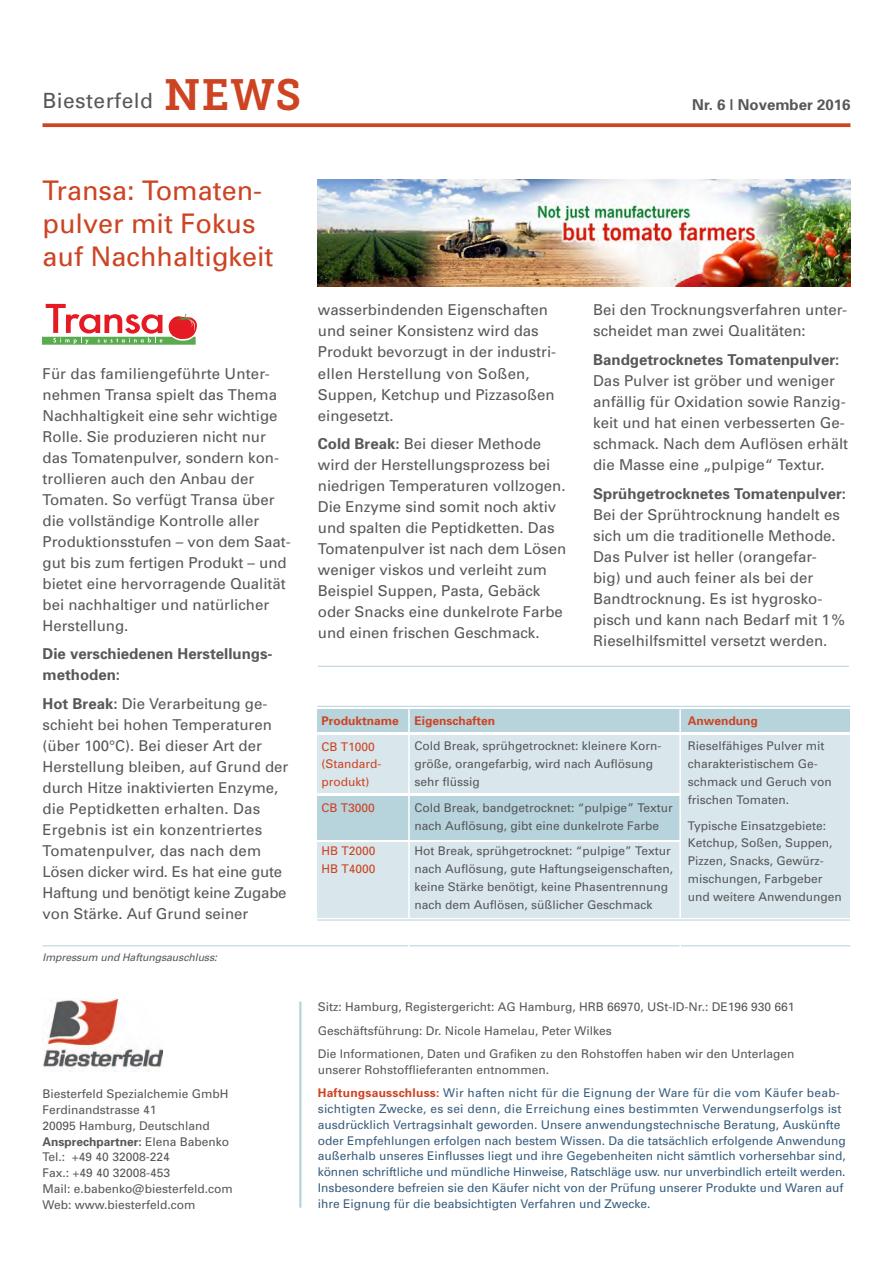
<style>
.page{position:relative;width:893px;height:1263px;background:#fff}
.page>*{position:absolute;margin:0;border:0;box-sizing:border-box;transform-origin:0 0}
.t1{font:43.5px "Museo JH Slab 700";color:#cd4423}
.t2{font:27px/33px "Univers";color:#cd4423}
.t3{font:21px "Univers";letter-spacing:.02em;color:#57585a}
.t4{font:15px/21px "Univers";color:#57585a}
.t5{font:700 15px/21px "Univers";color:#57585a}
.t6{font:12px/17.9px "Univers";color:#57585a}
.t7{font:12px/15.8px "Univers";color:#395e7e}
.t8{font:12px/17.9px "Univers";color:#cd4423}
.t9{font:700 12px "Univers";color:#cd4423}
.t10{font:italic 10.5px "Univers";letter-spacing:-.01em;color:#57585a}
.s1{font-weight:700}
.s2{font-weight:700;color:#cd4423}
</style>
<div class="page">
<hr style="left:43px;top:945px;width:807px;height:1px;background:#b7d3dc">
<hr style="left:299px;top:1002px;width:2px;height:206px;background:#b7d3dc">
<svg style="left:43px;top:123px;width:807px;height:4px;fill:#cd4423"></svg>
<svg style="left:42px;top:304px;width:155px;height:41px"></svg>
<img style="left:43px;top:999px;width:119px;height:73px">
<hr style="left:318px;top:666px;width:531px;height:1px;background:#b7d3dc">
<img style="left:318px;top:179px;width:532px;height:107px">
<div style="left:317px;top:735px;width:366px;height:58px;background:#d9e7ec"></div>
<div style="left:317px;top:796px;width:366px;height:43px;background:#b7d3dc"></div>
<div style="left:317px;top:842px;width:366px;height:75px;background:#d9e7ec"></div>
<div style="left:317px;top:709px;width:533px;height:23px;background:#b7d3dc"></div>
<div style="left:680px;top:735px;width:170px;height:182px;background:#d9e7ec"></div>
<hr style="left:317px;top:706px;width:533px;height:1px;background:#b7d3dc">
<hr style="left:408px;top:709px;width:2px;height:243px;background:#fff">
<hr style="left:679px;top:709px;width:2px;height:245px;background:#fff">
<hr style="left:317px;top:919px;width:533px;height:1px;background:#b7d3dc">
<p class="t3" style="left:43px;top:88px;width:112px">Biesterfeld</p>
<p class="t1" style="left:164px;top:70px;width:139px">NEWS</p>
<p class="t5" style="left:692px;top:93px;width:160px">Nr. 6 | November 2016</p>
<p class="t2" style="left:43px;top:174px;width:233px">Transa: Tomaten&shy;pulver mit Fokus auf Nachhaltigkeit</p>
<p class="t4" style="left:43px;top:363px;width:250px">Für das familiengeführte Unter&shy;nehmen Transa spielt das Thema<br>Nachhaltigkeit eine sehr wichtige<br>Rolle. Sie produzieren nicht nur das Tomatenpulver, sondern kon&shy;trollieren auch den Anbau der<br>Tomaten. So verfügt Transa über die vollständige Kontrolle aller<br>Produktionsstufen – von dem Saat&shy;gut bis zum fertigen Produkt – und bietet eine hervorragende Qualität bei nachhaltiger und natürlicher<br>Herstellung.</p>
<p class="t5" style="left:43px;top:643px;width:232px">Die verschiedenen Herstellungs&shy;methoden:</p>
<p class="t4" style="left:43px;top:693px;width:247px"><span class="s1">Hot Break:</span> Die Verarbeitung ge&shy;schieht bei hohen Temperaturen (über 100°C). Bei dieser Art der<br>Herstellung bleiben, auf Grund der durch Hitze inaktivierten Enzyme, die Peptidketten erhalten. Das<br>Ergebnis ist ein konzentriertes<br>Tomatenpulver, das nach dem<br>Lösen dicker wird. Es hat eine gute<br>Haftung und benötigt keine Zugabe von Stärke. Auf Grund seiner</p>
<p class="t10" style="left:43px;top:951px;width:176px">Impressum und Haftungsauschluss:</p>
<p class="t6" style="left:43px;top:1086px;width:188px;line-height:15.8px">Biesterfeld Spezialchemie GmbH<br>Ferdinandstrasse 41<br>20095 Hamburg, Deutschland</p>
<p class="t6" style="left:43px;top:1133px;width:192px;line-height:15.8px"><span class="s1">Ansprechpartner:</span> Elena Babenko<br>Tel.: +49 40 32008-224<br>Fax.: +49 40 32008-453<br>Mail: e.babenko@biesterfeld.com<br>Web: www.biesterfeld.com</p>
<p class="t4" style="left:318px;top:299px;width:240px">wasserbindenden Eigenschaften und seiner Konsistenz wird das<br>Produkt bevorzugt in der industri&shy;ellen Herstellung von Soßen,<br>Suppen, Ketchup und Pizzasoßen eingesetzt.</p>
<p class="t4" style="left:318px;top:433px;width:250px"><span class="s1">Cold Break:</span> Bei dieser Methode wird der Herstellungsprozess bei niedrigen Temperaturen vollzogen.<br>Die Enzyme sind somit noch aktiv und spalten die Peptidketten. Das<br>Tomatenpulver ist nach dem Lösen weniger viskos und verleiht zum<br>Beispiel Suppen, Pasta, Gebäck oder Snacks eine dunkelrote Farbe und einen frischen Geschmack.</p>
<p class="t4" style="left:593px;top:299px;width:255px">Bei den Trocknungsverfahren unter&shy;scheidet man zwei Qualitäten:</p>
<p class="t4" style="left:593px;top:349px;width:257px"><span class="s1">Bandgetrocknetes Tomatenpulver:<br></span>Das Pulver ist gröber und weniger anfällig für Oxidation sowie Ranzig&shy;keit und hat einen verbesserten Ge&shy;schmack. Nach dem Auflösen erhält die Masse eine „pulpige“ Textur.</p>
<p class="t4" style="left:593px;top:483px;width:254px"><span class="s1">Sprühgetrocknetes Tomatenpulver:<br></span>Bei der Sprühtrocknung handelt es sich um die traditionelle Methode.<br>Das Pulver ist heller (orangefar&shy;big) und auch feiner als bei der Bandtrocknung. Es ist hygrosko&shy;pisch und kann nach Bedarf mit 1% Rieselhilfsmittel versetzt werden.</p>
<p class="t9" style="left:322px;top:713px;width:79px">Produktname</p>
<p class="t8" style="left:322px;top:737px;width:61px">CB T1000 (Standard&shy;produkt)</p>
<p class="t8" style="left:322px;top:798px;width:55px">CB T3000</p>
<p class="t8" style="left:322px;top:842px;width:56px">HB T2000<br>HB T4000</p>
<p class="t9" style="left:415px;top:713px;width:82px">Eigenschaften</p>
<p class="t6" style="left:415px;top:737px;width:248px">Cold Break, sprühgetrocknet: kleinere Korn&shy;größe, orangefarbig, wird nach Auflösung sehr flüssig</p>
<p class="t6" style="left:415px;top:798px;width:260px">Cold Break, bandgetrocknet: “pulpige” Textur nach Auflösung, gibt eine dunkelrote Farbe</p>
<p class="t6" style="left:415px;top:842px;width:260px">Hot Break, sprühgetrocknet: “pulpige” Textur nach Auflösung, gute Haftungseigenschaften, keine Stärke benötigt, keine Phasentrennung nach dem Auflösen, süßlicher Geschmack</p>
<p class="t9" style="left:688px;top:713px;width:71px">Anwendung</p>
<p class="t6" style="left:688px;top:737px;width:146px">Rieselfähiges Pulver mit charakteristischem Ge&shy;schmack und Geruch von frischen Tomaten.</p>
<p class="t6" style="left:688px;top:816px;width:156px">Typische Einsatzgebiete:<br>Ketchup, Soßen, Suppen,<br>Pizzen, Snacks, Gewürz&shy;mischungen, Farbgeber und weitere Anwendungen</p>
<p class="t6" style="left:318px;top:998px;width:478px">Sitz: Hamburg, Registergericht: AG Hamburg, HRB 66970, USt-ID-Nr.: DE196 930 661</p>
<p class="t6" style="left:318px;top:1021px;width:295px">Geschäftsführung: Dr. Nicole Hamelau, Peter Wilkes</p>
<p class="t6" style="left:318px;top:1046px;width:478px;line-height:15.8px">Die Informationen, Daten und Grafiken zu den Rohstoffen haben wir den Unterlagen unserer Rohstofflieferanten entnommen.</p>
<p class="t7" style="left:318px;top:1085px;width:530px"><span class="s2">Haftungsausschluss:</span> Wir haften nicht für die Eignung der Ware für die vom Käufer beab&shy;sichtigten Zwecke, es sei denn, die Erreichung eines bestimmten Verwendungserfolgs ist ausdrücklich Vertragsinhalt geworden. Unsere anwendungstechnische Beratung, Auskünfte oder Empfehlungen erfolgen nach bestem Wissen. Da die tatsächlich erfolgende Anwendung außerhalb unseres Einflusses liegt und ihre Gegebenheiten nicht sämtlich vorhersehbar sind, können schriftliche und mündliche Hinweise, Ratschläge usw. nur unverbindlich erteilt werden.<br>Insbesondere befreien sie den Käufer nicht von der Prüfung unserer Produkte und Waren auf ihre Eignung für die beabsichtigten Verfahren und Zwecke.</p>
</div>
